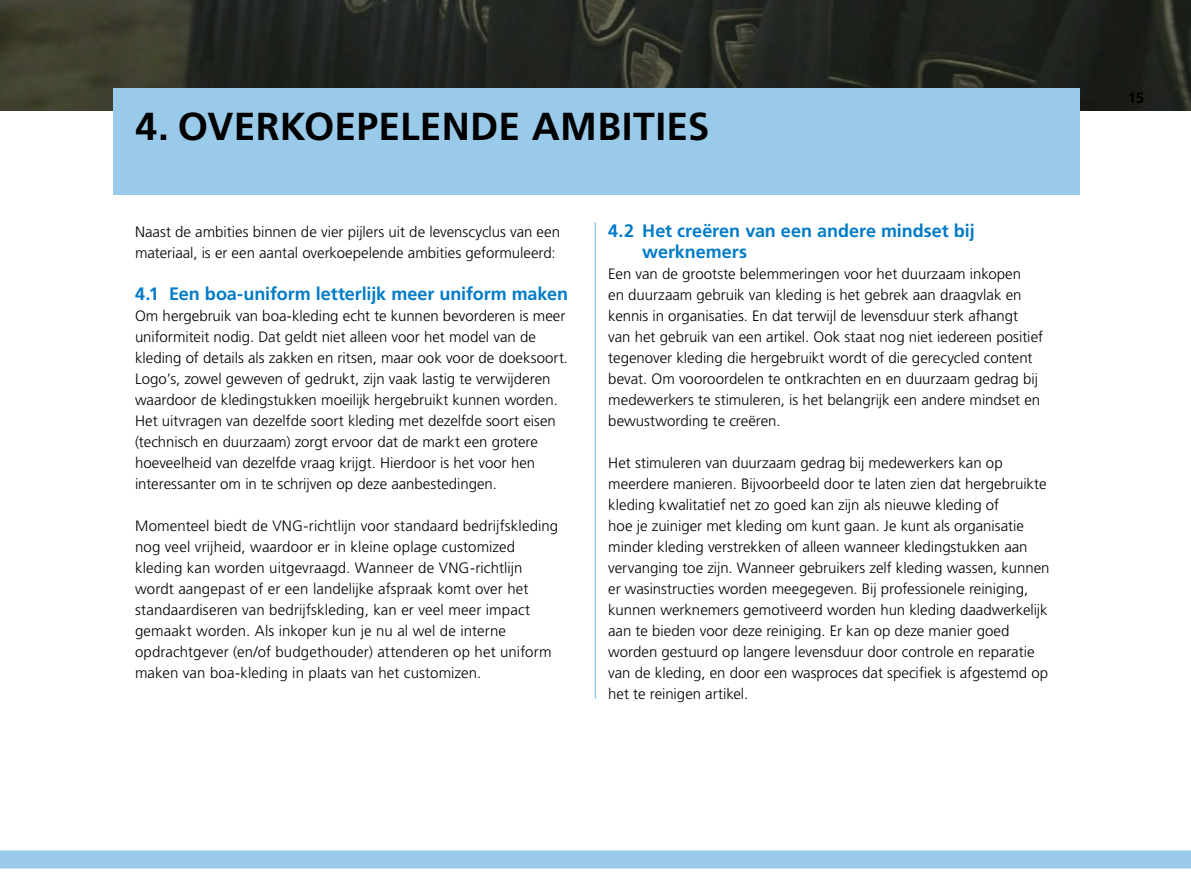
<style>
.page{position:relative;width:1191px;height:893px;background:#fff}
.page>*{position:absolute;margin:0;border:0;box-sizing:border-box;transform-origin:0 0}
.H2_P_HR_Hoofdstuk_Ko{font:700 39px "Frutiger LT Std";letter-spacing:.005em;color:#000}
.H3_HR_Tussenkop{font:700 18px/21px "Frutiger LT Std";letter-spacing:-.005em;color:#007bc7}
.P_HR_Broodtekst{font:300 15px/21px "Frutiger LT Std";color:#000}
.t1{font:700 15px "Frutiger LT Std";color:#000}
</style>
<div class="page">
<img style="left:0;top:0;width:1191px;height:111px">
<div style="left:114px;top:88px;width:966px;height:107px;background:#99cae9"></div>
<div style="left:0;top:850px;width:1191px;height:18px;background:#99cae9"></div>
<hr style="left:594px;top:222px;width:2px;height:477px;background:#99cae9">
<h2 class="H2_P_HR_Hoofdstuk_Ko" style="left:135px;top:103px;width:576px">4. OVERKOEPELENDE AMBITIES</h2>
<p class="P_HR_Broodtekst" style="left:135px;top:221px;width:426px">Naast de ambities binnen de vier pijlers uit de levenscyclus van een materiaal, is er een aantal overkoepelende ambities geformuleerd:</p>
<h3 class="H3_HR_Tussenkop" style="left:135px;top:283px;width:434px">4.1 Een boa-uniform letterlijk meer uniform maken</h3>
<p class="P_HR_Broodtekst" style="left:135px;top:305px;width:434px">Om hergebruik van boa-kleding echt te kunnen bevorderen is meer uniformiteit nodig. Dat geldt niet alleen voor het model van de kleding of details als zakken en ritsen, maar ook voor de doeksoort.<br>Logo’s, zowel geweven of gedrukt, zijn vaak lastig te verwijderen waardoor de kledingstukken moeilijk hergebruikt kunnen worden.<br>Het uitvragen van dezelfde soort kleding met dezelfde soort eisen (technisch en duurzaam) zorgt ervoor dat de markt een grotere hoeveelheid van dezelfde vraag krijgt. Hierdoor is het voor hen interessanter om in te schrijven op deze aanbestedingen.</p>
<p class="P_HR_Broodtekst" style="left:135px;top:515px;width:425px">Momenteel biedt de VNG-richtlijn voor standaard bedrijfskleding nog veel vrijheid, waardoor er in kleine oplage customized kleding kan worden uitgevraagd. Wanneer de VNG-richtlijn wordt aangepast of er een landelijke afspraak komt over het standaardiseren van bedrijfskleding, kan er veel meer impact gemaakt worden. Als inkoper kun je nu al wel de interne opdrachtgever (en/of budgethouder) attenderen op het uniform maken van boa-kleding in plaats van het customizen.</p>
<h3 class="H3_HR_Tussenkop" style="left:642px;top:220px;width:334px;text-indent:-34px">4.2 Het creëren van een andere mindset bij werknemers</h3>
<p class="P_HR_Broodtekst" style="left:608px;top:263px;width:436px">Een van de grootste belemmeringen voor het duurzaam inkopen<br>en duurzaam gebruik van kleding is het gebrek aan draagvlak en kennis in organisaties. En dat terwijl de levensduur sterk afhangt van het gebruik van een artikel. Ook staat nog niet iedereen positief tegenover kleding die hergebruikt wordt of die gerecycled content bevat. Om vooroordelen te ontkrachten en en duurzaam gedrag bij medewerkers te stimuleren, is het belangrijk een andere mindset en bewustwording te creëren.</p>
<p class="P_HR_Broodtekst" style="left:608px;top:452px;width:443px">Het stimuleren van duurzaam gedrag bij medewerkers kan op meerdere manieren. Bijvoorbeeld door te laten zien dat hergebruikte kleding kwalitatief net zo goed kan zijn als nieuwe kleding of<br>hoe je zuiniger met kleding om kunt gaan. Je kunt als organisatie minder kleding verstrekken of alleen wanneer kledingstukken aan vervanging toe zijn. Wanneer gebruikers zelf kleding wassen, kunnen er wasinstructies worden meegegeven. Bij professionele reiniging, kunnen werknemers gemotiveerd worden hun kleding daadwerkelijk aan te bieden voor deze reiniging. Er kan op deze manier goed worden gestuurd op langere levensduur door controle en reparatie van de kleding, en door een wasproces dat specifiek is afgestemd op het te reinigen artikel.</p>
<p class="t1" style="left:1127px;top:89px;width:18px">15</p>
</div>
